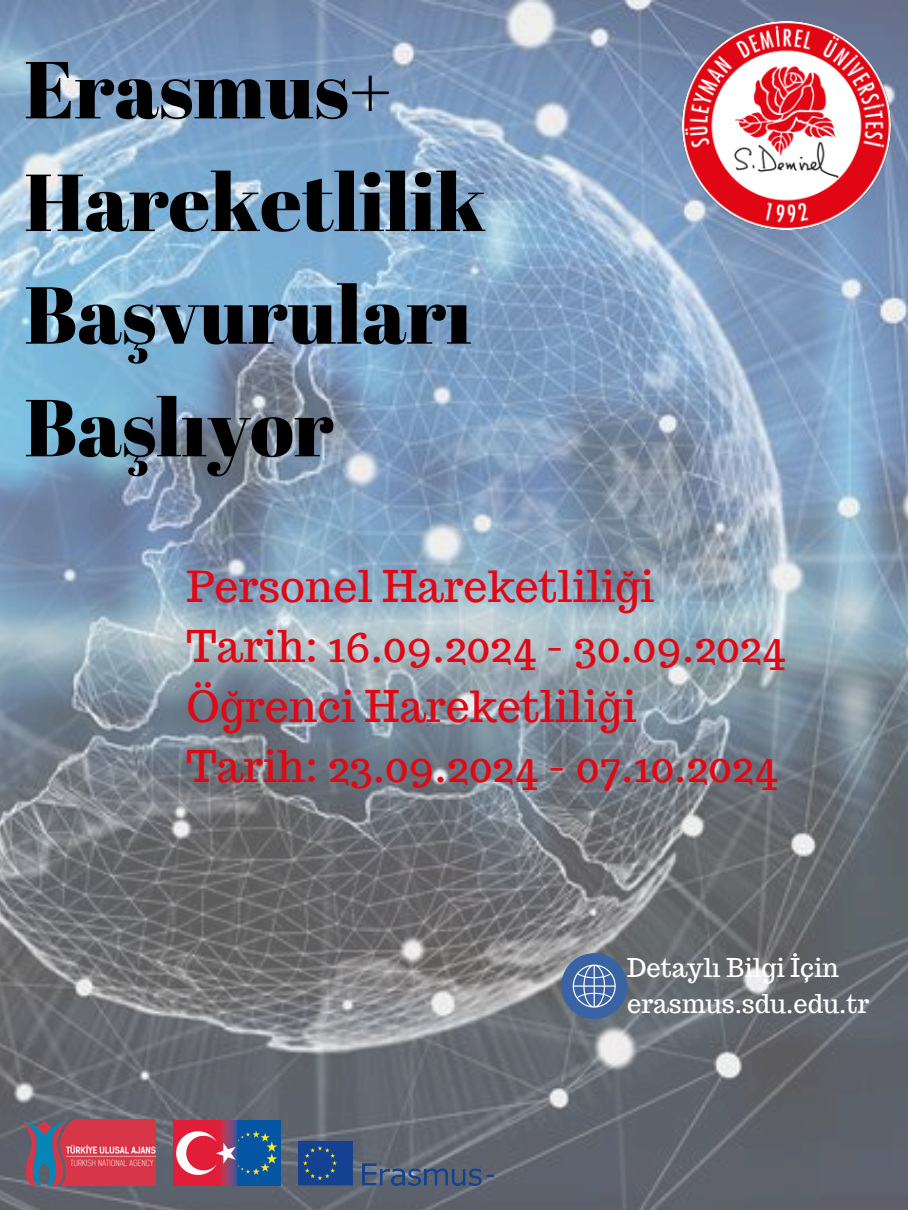
<style>
.page{position:relative;width:908px;height:1210px;background:#fff}
.page>*{position:absolute;margin:0;border:0;box-sizing:border-box;transform-origin:0 0}
.t1{font:80.57px/112.6px "Abril Fatface";color:#000}
.t2{font:42.8px/59.8px "Trocchi";color:#e10815}
.t3{font:25.38px "Trocchi";color:#fff}
</style>
<div class="page">
<img style="left:0;top:0;width:907px;height:1210px">
<img style="left:681px;top:21px;width:209px;height:208px">
<img style="left:173px;top:1120px;width:107px;height:65px">
<img style="left:298px;top:1141px;width:195px;height:44px">
<svg style="left:561px;top:953px;width:66px;height:66px;background:#5977a4"></svg>
<img style="left:24px;top:1119px;width:132px;height:66px">
<h2 class="t1" style="left:24px;top:31px;width:463px">Erasmus+<br>Hareketlilik<br>Başvuruları<br>Başlıyor</h2>
<p class="t2" style="left:186px;top:556px;width:599px">Personel Hareketliliği<br>Tarih: 16.09.2024 - 30.09.2024<br>Öğrenci Hareketliliği<br>Tarih: 23.09.2024 - 07.10.2024</p>
<p class="t3" style="left:627px;top:951px;width:213px">Detaylı Bilgi İçin</p>
<p class="t3" style="left:627px;top:987px;width:243px">erasmus.sdu.edu.tr</p>
</div>
